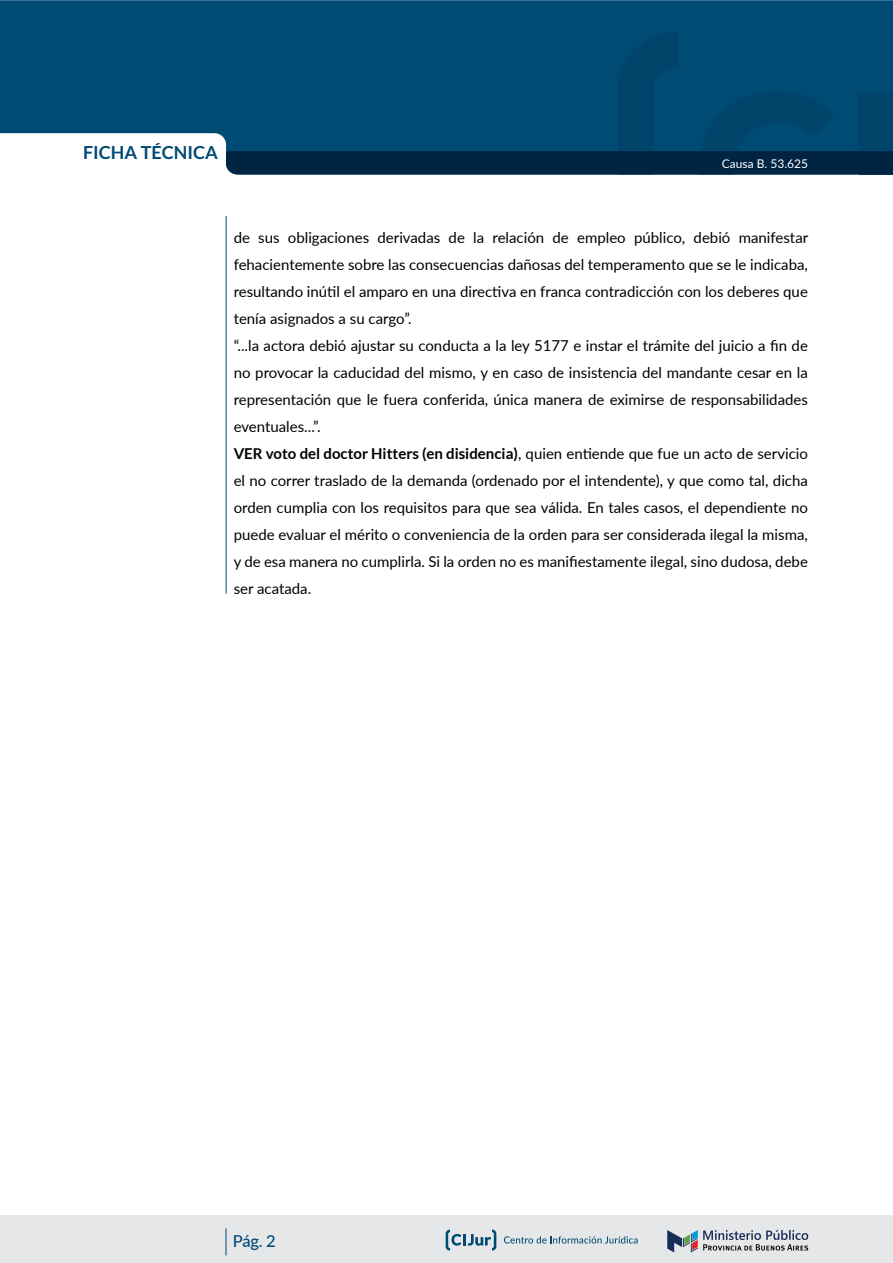
<style>
.page{position:relative;width:893px;height:1263px;background:#fff}
.page>*{position:absolute;margin:0;border:0;box-sizing:border-box;transform-origin:0 0}
.t1{font:700 18px "Lato";color:#004b74}
.t2{font:500 16.5px "Lato";color:#004b74}
.t3{font:15px/27px "Lato";color:#000}
.t4{font:12px "Lato";color:#fff}
.s1{font-weight:700}
</style>
<div class="page">
<div style="left:0;top:1215px;width:893px;height:48px;background:#e6e7e8"></div>
<svg style="left:667px;top:1230px;width:141px;height:22px"></svg>
<svg style="left:504px;top:1236px;width:134px;height:7px"></svg>
<svg style="left:446px;top:1229px;width:50px;height:21px"></svg>
<svg style="left:226px;top:1228px;width:1px;height:27px"></svg>
<div style="left:0;top:0;width:893px;height:143px;background:#004b74"></div>
<svg style="left:226px;top:33px;width:667px;height:141px;background:#00446b"></svg>
<hr style="left:226px;top:216px;width:1px;height:378px;background:#004b74">
<p class="t1" style="left:83px;top:142px;width:136px">FICHA TÉCNICA</p>
<p class="t4" style="left:722px;top:155px;width:88px">Causa B. 53.625</p>
<p class="t3" style="left:234px;top:223px;width:576px">de sus obligaciones derivadas de la relación de empleo público, debió manifestar fehacientemente sobre las consecuencias dañosas del temperamento que se le indicaba, resultando inútil el amparo en una directiva en franca contradicción con los deberes que tenía asignados a su cargo”.<br>“...la actora debió ajustar su conducta a la ley 5177 e instar el trámite del juicio a fin de no provocar la caducidad del mismo, y en caso de insistencia del mandante cesar en la representación que le fuera conferida, única manera de eximirse de responsabilidades eventuales...”.<br><span class="s1">VER voto del doctor Hitters (en disidencia)</span>, quien entiende que fue un acto de servicio el no correr traslado de la demanda (ordenado por el intendente), y que como tal, dicha orden cumplia con los requisitos para que sea válida. En tales casos, el dependiente no puede evaluar el mérito o conveniencia de la orden para ser considerada ilegal la misma, y de esa manera no cumplirla. Si la orden no es manifiestamente ilegal, sino dudosa, debe ser acatada.</p>
<p class="t2" style="left:233px;top:1229px;width:44px">Pág. 2</p>
</div>
